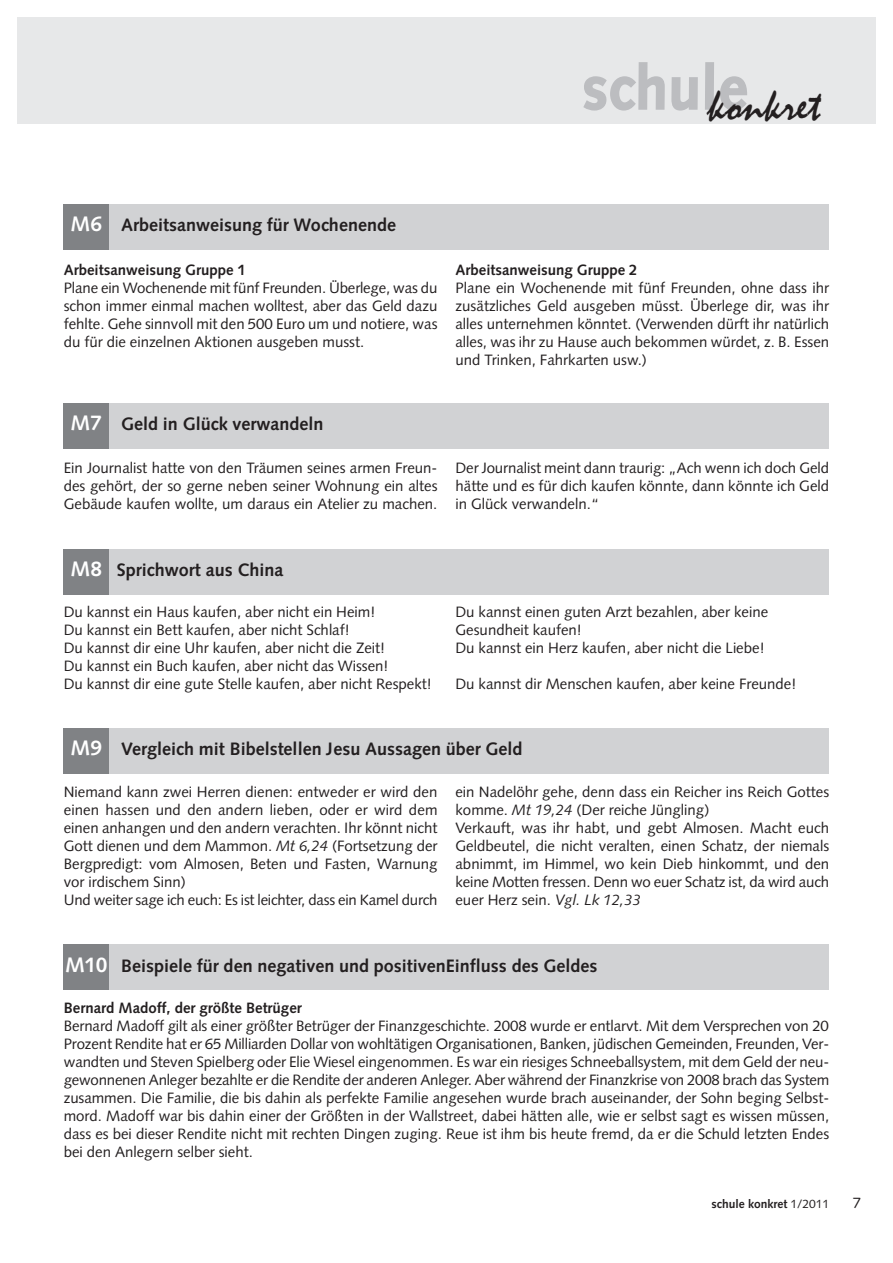
<style>
.page{position:relative;width:893px;height:1263px;background:#fff}
.page>*{position:absolute;margin:0;border:0;box-sizing:border-box;transform-origin:0 0}
.t1{font:46.5px "Mistral";color:#231f20}
.t2{font:700 18px "Syntax";color:#231f20}
.t3{font:15px/18px "Syntax";color:#231f20;text-align:justify}
.t4{font:700 15px "Syntax";color:#231f20}
.t5{font:700 12px "Syntax";color:#231f20}
.s1{font-size:21px;color:#fff}
.s2{font-style:italic}
.s3{font-weight:400}
</style>
<div class="page">
<div style="left:0;top:0;width:893px;height:123px;background:#e7e8e9"></div>
<div style="left:64px;top:204px;width:765px;height:45px;background:#d1d2d4"></div>
<div style="left:64px;top:204px;width:45px;height:45px;background:#808285"></div>
<div style="left:64px;top:403px;width:765px;height:45px;background:#d1d2d4"></div>
<div style="left:64px;top:403px;width:45px;height:45px;background:#808285"></div>
<div style="left:64px;top:549px;width:765px;height:45px;background:#d1d2d4"></div>
<div style="left:64px;top:549px;width:45px;height:45px;background:#808285"></div>
<div style="left:64px;top:728px;width:765px;height:45px;background:#d1d2d4"></div>
<div style="left:64px;top:728px;width:45px;height:45px;background:#808285"></div>
<div style="left:64px;top:944px;width:765px;height:46px;background:#d1d2d4"></div>
<div style="left:64px;top:944px;width:45px;height:46px;background:#808285"></div>
<div style="left:0;top:0;width:893px;height:1263px;border:17px solid #fff"></div>
<h1 class="t1" style="left:582px;top:77px;width:240px"><sup>schul</sup>k<sup>e</sup>onkret</h1>
<p class="t2" style="left:71px;top:218px;width:327px"><span class="s1">M6</span> Arbeitsanweisung für Wochenende</p>
<p class="t4" style="left:64px;top:263px;width:184px">Arbeitsanweisung Gruppe 1</p>
<p class="t3" style="left:64px;top:280px;width:375px">Plane ein Wochenende mit fünf Freunden. Überlege, was du schon immer einmal machen wolltest, aber das Geld dazu fehlte. Gehe sinnvoll mit den 500 Euro um und notiere, was du für die einzelnen Aktionen ausgeben musst.</p>
<p class="t4" style="left:455px;top:263px;width:184px">Arbeitsanweisung Gruppe 2</p>
<p class="t3" style="left:455px;top:280px;width:375px">Plane ein Wochenende mit fünf Freunden, ohne dass ihr zusätzliches Geld ausgeben müsst. Überlege dir, was ihr alles unternehmen könntet. (Verwenden dürft ihr natürlich alles, was ihr zu Hause auch bekommen würdet, z. B. Essen und Trinken, Fahrkarten usw.)</p>
<p class="t2" style="left:71px;top:417px;width:254px"><span class="s1">M7</span> Geld in Glück verwandeln</p>
<p class="t3" style="left:64px;top:460px;width:375px">Ein Journalist hatte von den Träumen seines armen Freun&shy;des gehört, der so gerne neben seiner Wohnung ein altes Gebäude kaufen wollte, um daraus ein Atelier zu machen.</p>
<p class="t3" style="left:455px;top:460px;width:375px">Der Journalist meint dann traurig: „Ach wenn ich doch Geld hätte und es für dich kaufen könnte, dann könnte ich Geld in Glück verwandeln.“</p>
<p class="t2" style="left:71px;top:563px;width:214px"><span class="s1">M8</span> Sprichwort aus China</p>
<p class="t3" style="left:64px;top:604px;width:370px;text-align:left">Du kannst ein Haus kaufen, aber nicht ein Heim!<br>Du kannst ein Bett kaufen, aber nicht Schlaf!<br>Du kannst dir eine Uhr kaufen, aber nicht die Zeit!<br>Du kannst ein Buch kaufen, aber nicht das Wissen!<br>Du kannst dir eine gute Stelle kaufen, aber nicht Respekt!</p>
<p class="t3" style="left:455px;top:604px;width:314px;text-align:left">Du kannst einen guten Arzt bezahlen, aber keine<br>Gesundheit kaufen!<br>Du kannst ein Herz kaufen, aber nicht die Liebe!</p>
<p class="t3" style="left:455px;top:676px;width:342px">Du kannst dir Menschen kaufen, aber keine Freunde!</p>
<p class="t2" style="left:71px;top:742px;width:454px"><span class="s1">M9</span> Vergleich mit Bibelstellen Jesu Aussagen über Geld</p>
<p class="t3" style="left:64px;top:784px;width:375px;text-align:left">Niemand kann zwei Herren dienen: entweder er wird den einen hassen und den andern lieben, oder er wird dem einen anhangen und den andern verachten. Ihr könnt nicht Gott dienen und dem Mammon. <span class="s2">Mt 6,24</span> (Fortsetzung der Bergpredigt: vom Almosen, Beten und Fasten, Warnung vor irdischem Sinn)<br>Und weiter sage ich euch: Es ist leichter, dass ein Kamel durch</p>
<p class="t3" style="left:455px;top:784px;width:375px;text-align:left">ein Nadelöhr gehe, denn dass ein Reicher ins Reich Gottes komme. <span class="s2">Mt 19,24</span> (Der reiche Jüngling)<br>Verkauft, was ihr habt, und gebt Almosen. Macht euch Geldbeutel, die nicht veralten, einen Schatz, der niemals abnimmt, im Himmel, wo kein Dieb hinkommt, und den keine Motten fressen. Denn wo euer Schatz ist, da wird auch euer Herz sein. <span class="s2">Vgl. Lk 12,33</span></p>
<p class="t2" style="left:65px;top:958px;width:534px"><span class="s1">M10</span> Beispiele für den negativen und positivenEinfluss des Geldes</p>
<p class="t4" style="left:64px;top:1001px;width:240px">Bernard Madoff, der größte Betrüger</p>
<p class="t3" style="left:64px;top:1018px;width:767px">Bernard Madoff gilt als einer größter Betrüger der Finanzgeschichte. 2008 wurde er entlarvt. Mit dem Versprechen von 20<br>Prozent Rendite hat er 65 Milliarden Dollar von wohltätigen Organisationen, Banken, jüdischen Gemeinden, Freunden, Ver&shy;wandten und Steven Spielberg oder Elie Wiesel eingenommen. Es war ein riesiges Schneeballsystem, mit dem Geld der neu&shy;gewonnenen Anleger bezahlte er die Rendite der anderen Anleger. Aber während der Finanzkrise von 2008 brach das System zusammen. Die Familie, die bis dahin als perfekte Familie angesehen wurde brach auseinander, der Sohn beging Selbst&shy;mord. Madoff war bis dahin einer der Größten in der Wallstreet, dabei hätten alle, wie er selbst sagt es wissen müssen, dass es bei dieser Rendite nicht mit rechten Dingen zuging. Reue ist ihm bis heute fremd, da er die Schuld letzten Endes bei den Anlegern selber sieht.</p>
<p class="t5" style="left:711px;top:1199px;width:119px">schule konkret <span class="s3">1/2011</span></p>
<p class="t3" style="left:853px;top:1195px;width:10px">7</p>
</div>
